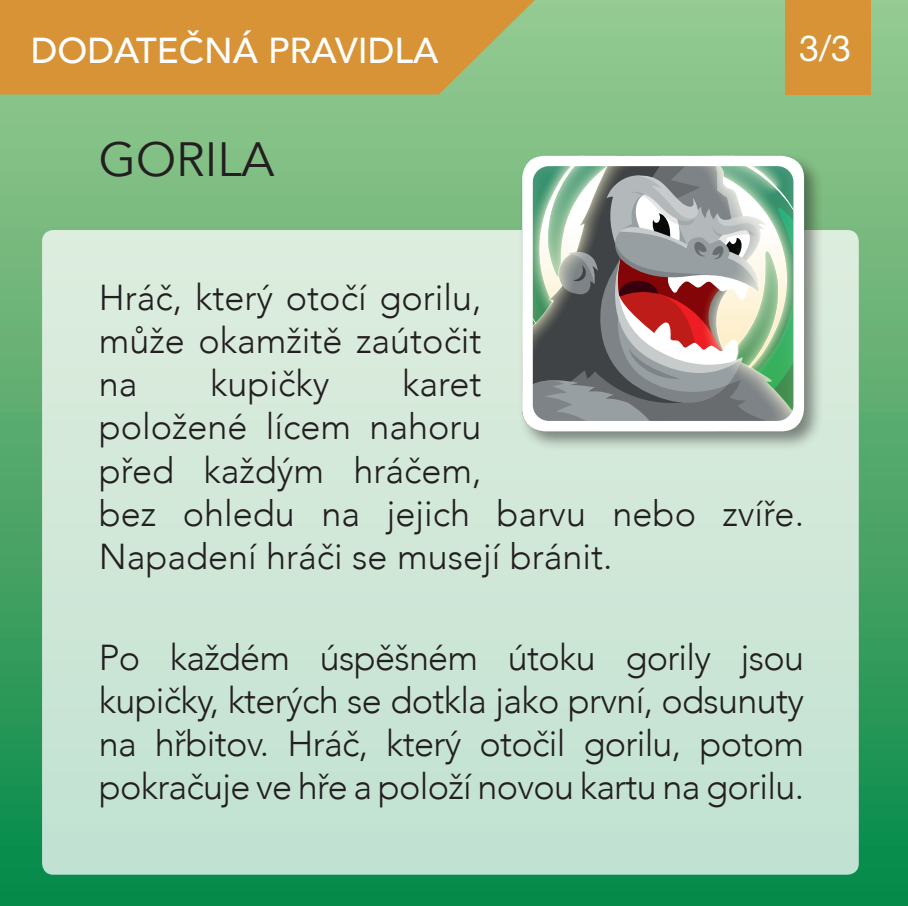
<style>
.page{position:relative;width:908px;height:906px;background:#fff}
.page>*{position:absolute;margin:0;border:0;box-sizing:border-box;transform-origin:0 0}
.t1{font:48px "Avenir";color:#231f20}
.t2{font:300 36px/43.2px "Avenir";color:#231f20;text-align:justify}
.t3{font:500 36px "Avenir";color:#fff}
.t4{font:36px "Alte Haas Grotesk";color:#fff}
</style>
<div class="page">
<div style="left:0;top:0;width:908px;height:906px;background:linear-gradient(to bottom,#9ecb92,#0b8b4b)"></div>
<div style="left:42px;top:230px;width:816px;height:645px;background:linear-gradient(to bottom,#deedde,#c1e2d1);border-radius:11px"></div>
<div style="left:518px;top:151px;width:306px;height:300px;background:#231f20;opacity:.5"></div>
<svg style="left:522px;top:156px;width:282px;height:275px"></svg>
<svg style="left:0;top:0;width:557px;height:95px;background:#cd9940"></svg>
<div style="left:785px;top:0;width:85px;height:94px;background:#d79335"></div>
<svg style="left:901px;top:0;width:7px;height:3px"></svg>
<p class="t3" style="left:31px;top:19px;width:409px">DODATEČNÁ PRAVIDLA</p>
<h1 class="t1" style="left:99px;top:131px;width:177px">GORILA</h1>
<p class="t4" style="left:799px;top:27px;width:54px">3/3</p>
<p class="t2" style="left:99px;top:276px;width:384px">Hráč, který otočí gorilu, může okamžitě zaútočit na</p>
<p class="t2" style="left:99px;top:362px;width:706px;text-align:left;text-indent:303px">karet<br>položené lícem nahoru<br>před každým hráčem,<br>bez ohledu na jejich barvu nebo zvíře.<br>Napadení hráči se musejí bránit.</p>
<p class="t2" style="left:210px;top:362px;width:121px">kupičky</p>
<p class="t2" style="left:99px;top:636px;width:706px">Po každém úspěšném útoku gorily jsou kupičky, kterých se dotkla jako první, odsunuty na hřbitov. Hráč, který otočil gorilu, potom pokračuje ve hře a položí novou kartu na gorilu.</p>
</div>
